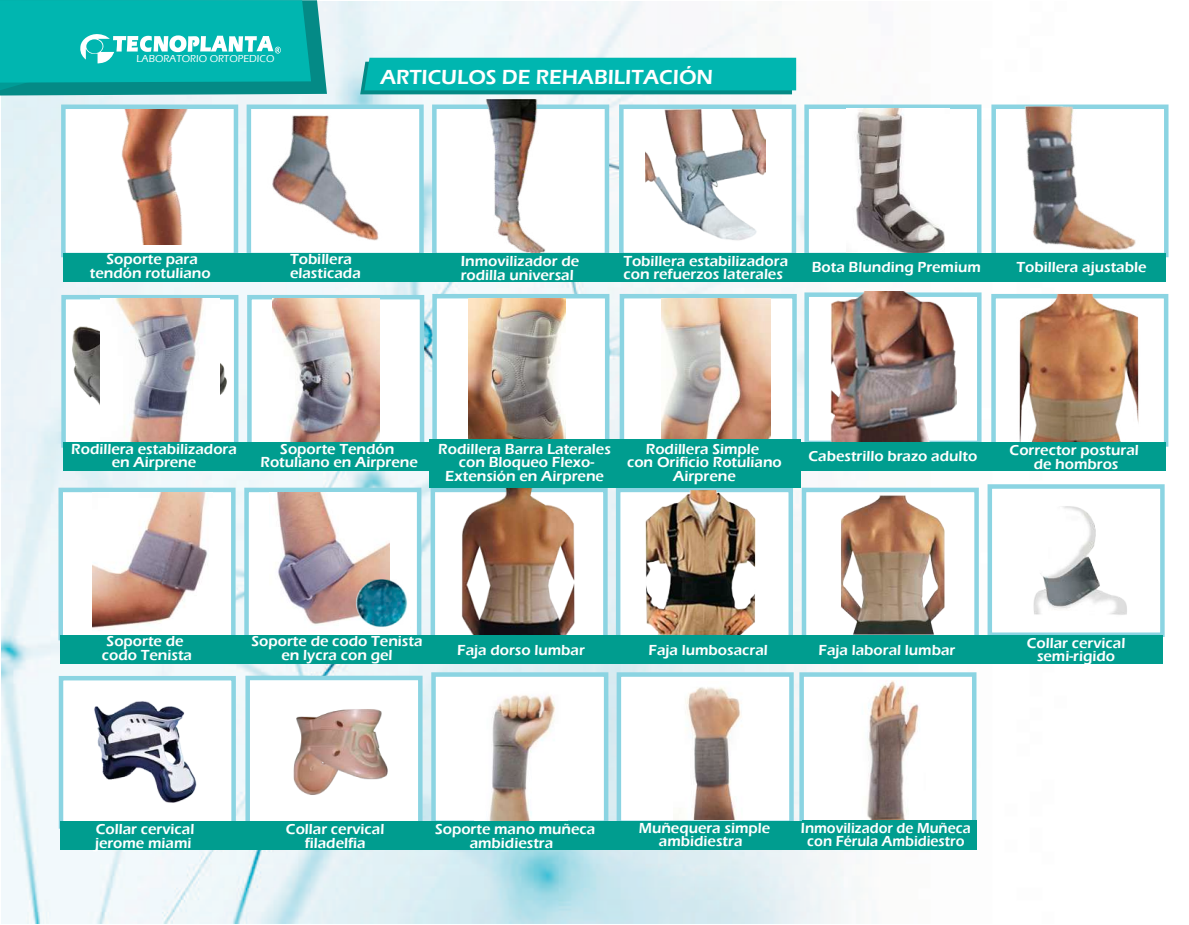
<style>
.page{position:relative;width:1189px;height:925px;background:#fff}
.page>*{position:absolute;margin:0;border:0;box-sizing:border-box;transform-origin:0 0}
.t1{font:600 21px "Eras ITC";color:#fff}
.t2{font:600 15px/13.5px "Eras ITC";color:#fff;text-align:center}
.t3{font:600 15px/13.5px "Eras ITC";color:#fff;text-align:center;scale:.95 1}
.t4{font:500 10.35px "Eras ITC";color:#fff}
</style>
<div class="page">
<img style="left:2px;top:1px;width:1167px;height:923px">
<div style="left:247px;top:295px;width:177px;height:153px;background:#fff;border:4px solid #8bd4e2"></div>
<div style="left:432px;top:294px;width:177px;height:153px;background:#fff;border:4px solid #8bd4e2"></div>
<div style="left:620px;top:294px;width:177px;height:153px;background:#fff;border:4px solid #8bd4e2"></div>
<div style="left:804px;top:292px;width:177px;height:153px;background:#fff;border:4px solid #8bd4e2"></div>
<div style="left:991px;top:294px;width:177px;height:153px;background:#fff;border:4px solid #8bd4e2"></div>
<div style="left:245px;top:675px;width:178px;height:153px;background:#fff;border:4px solid #8bd4e2"></div>
<div style="left:431px;top:672px;width:177px;height:153px;background:#fff;border:4px solid #8bd4e2"></div>
<div style="left:617px;top:672px;width:177px;height:153px;background:#fff;border:4px solid #8bd4e2"></div>
<div style="left:799px;top:672px;width:177px;height:153px;background:#fff;border:4px solid #8bd4e2"></div>
<div style="left:61px;top:104px;width:177px;height:153px;background:#fff;border:4px solid #8bd4e2"></div>
<div style="left:804px;top:104px;width:177px;height:153px;background:#fff;border:4px solid #8bd4e2"></div>
<div style="left:991px;top:104px;width:177px;height:153px;background:#fff;border:4px solid #8bd4e2"></div>
<img style="left:54px;top:286px;width:214px;height:166px">
<div style="left:58px;top:488px;width:178px;height:152px;background:#fff;border:4px solid #8bd4e2"></div>
<div style="left:247px;top:490px;width:172px;height:148px;background:#fff"></div>
<div style="left:244px;top:488px;width:177px;height:152px;border:4px solid #8bd4e2"></div>
<div style="left:431px;top:488px;width:177px;height:152px;background:#fff;border:4px solid #8bd4e2"></div>
<div style="left:616px;top:488px;width:177px;height:152px;background:#fff;border:4px solid #8bd4e2"></div>
<div style="left:802px;top:488px;width:177px;height:152px;background:#fff;border:4px solid #8bd4e2"></div>
<div style="left:987px;top:484px;width:177px;height:153px;background:#fff;border:4px solid #8bd4e2"></div>
<div style="left:59px;top:676px;width:177px;height:152px;background:#fff;border:4px solid #8bd4e2"></div>
<div style="left:619px;top:104px;width:177px;height:153px;background:#fff;border:4px solid #8bd4e2"></div>
<div style="left:432px;top:104px;width:177px;height:153px;background:#fff;border:4px solid #8bd4e2"></div>
<div style="left:247px;top:104px;width:177px;height:153px;background:#fff;border:4px solid #8bd4e2"></div>
<img style="left:268px;top:108px;width:114px;height:133px">
<img style="left:453px;top:99px;width:124px;height:153px">
<img style="left:645px;top:101px;width:120px;height:140px">
<img style="left:121px;top:109px;width:67px;height:135px">
<img style="left:1013px;top:96px;width:133px;height:157px">
<img style="left:1016px;top:294px;width:124px;height:148px">
<img style="left:830px;top:291px;width:127px;height:150px">
<img style="left:841px;top:495px;width:104px;height:140px">
<img style="left:640px;top:491px;width:120px;height:144px">
<img style="left:458px;top:489px;width:119px;height:146px">
<img style="left:94px;top:701px;width:103px;height:102px">
<img style="left:1033px;top:506px;width:94px;height:109px">
<img style="left:293px;top:709px;width:95px;height:86px">
<svg style="left:360px;top:58px;width:436px;height:36px"></svg>
<img style="left:661px;top:299px;width:109px;height:140px">
<img style="left:468px;top:299px;width:97px;height:140px">
<img style="left:272px;top:299px;width:108px;height:143px">
<img style="left:101px;top:298px;width:118px;height:144px">
<img style="left:846px;top:108px;width:103px;height:145px">
<div style="left:64px;top:442px;width:1102px;height:29px;background:#009d8f"></div>
<div style="left:429px;top:439px;width:371px;height:48px;background:#009d8f"></div>
<div style="left:802px;top:820px;width:174px;height:30px;background:#009d8f"></div>
<div style="left:63px;top:253px;width:1103px;height:29px;background:#009d8f"></div>
<div style="left:60px;top:635px;width:1102px;height:28px;background:#009d8f"></div>
<div style="left:60px;top:821px;width:916px;height:29px;background:#009d8f"></div>
<svg style="left:0;top:0;width:327px;height:95px"></svg>
<img style="left:277px;top:493px;width:113px;height:132px">
<img style="left:93px;top:492px;width:119px;height:136px">
<img style="left:867px;top:680px;width:53px;height:140px">
<img style="left:489px;top:694px;width:66px;height:126px">
<img style="left:685px;top:687px;width:57px;height:133px">
<img style="left:352px;top:579px;width:56px;height:48px">
<p class="t4" style="left:136px;top:52px;width:139px">LABORATORIO ORTOPEDICO</p>
<h1 class="t1" style="left:380px;top:65px;width:334px">ARTICULOS DE REHABILITACIÓN</h1>
<p class="t2" style="left:90px;top:253px;width:122px">Soporte para tendón rotuliano</p>
<p class="t2" style="left:290px;top:253px;width:72px;text-align:left">Tobillera elasticada</p>
<p class="t2" style="left:812px;top:260px;width:171px">Bota Blunding Premium</p>
<p class="t2" style="left:1016px;top:260px;width:131px">Tobillera ajustable</p>
<p class="t2" style="left:461px;top:255px;width:120px;text-align:left">Inmovilizador de rodilla universal</p>
<p class="t2" style="left:623px;top:254px;width:166px;text-align:left">Tobillera estabilizadora con refuerzos laterales</p>
<p class="t2" style="left:71px;top:442px;width:167px">Rodillera estabilizadora en Airprene</p>
<p class="t2" style="left:261px;top:442px;width:159px">Soporte Tendón<br>Rotuliano en Airprene</p>
<p class="t2" style="left:438px;top:442px;width:174px">Rodillera Barra Laterales con Bloqueo Flexo-<br>Extensión en Airprene</p>
<p class="t2" style="left:627px;top:442px;width:156px">Rodillera Simple<br>con Orificio Rotuliano<br>Airprene</p>
<p class="t2" style="left:808px;top:449px;width:170px">Cabestrillo brazo adulto</p>
<p class="t2" style="left:1009px;top:443px;width:131px">Corrector postural de hombros</p>
<p class="t2" style="left:102px;top:634px;width:92px">Soporte de codo Tenista</p>
<p class="t2" style="left:252px;top:634px;width:172px">Soporte de codo Tenista en lycra con gel</p>
<p class="t2" style="left:457px;top:643px;width:129px">Faja dorso lumbar</p>
<p class="t2" style="left:648px;top:643px;width:121px">Faja lumbosacral</p>
<p class="t2" style="left:818px;top:643px;width:138px">Faja laboral lumbar</p>
<p class="t2" style="left:1027px;top:636px;width:100px">Collar cervical semi-rigido</p>
<p class="t2" style="left:95px;top:822px;width:101px;text-align:left">Collar cervical jerome miami</p>
<p class="t2" style="left:286px;top:822px;width:100px">Collar cervical filadelfia</p>
<p class="t2" style="left:639px;top:821px;width:133px">Muñequera simple ambidiestra</p>
<p class="t2" style="left:435px;top:822px;width:162px">Soporte mano muñeca ambidiestra</p>
<p class="t3" style="left:801px;top:821px;width:180px">Inmovilizador de Muñeca con Férula Ambidiestro</p>
</div>
